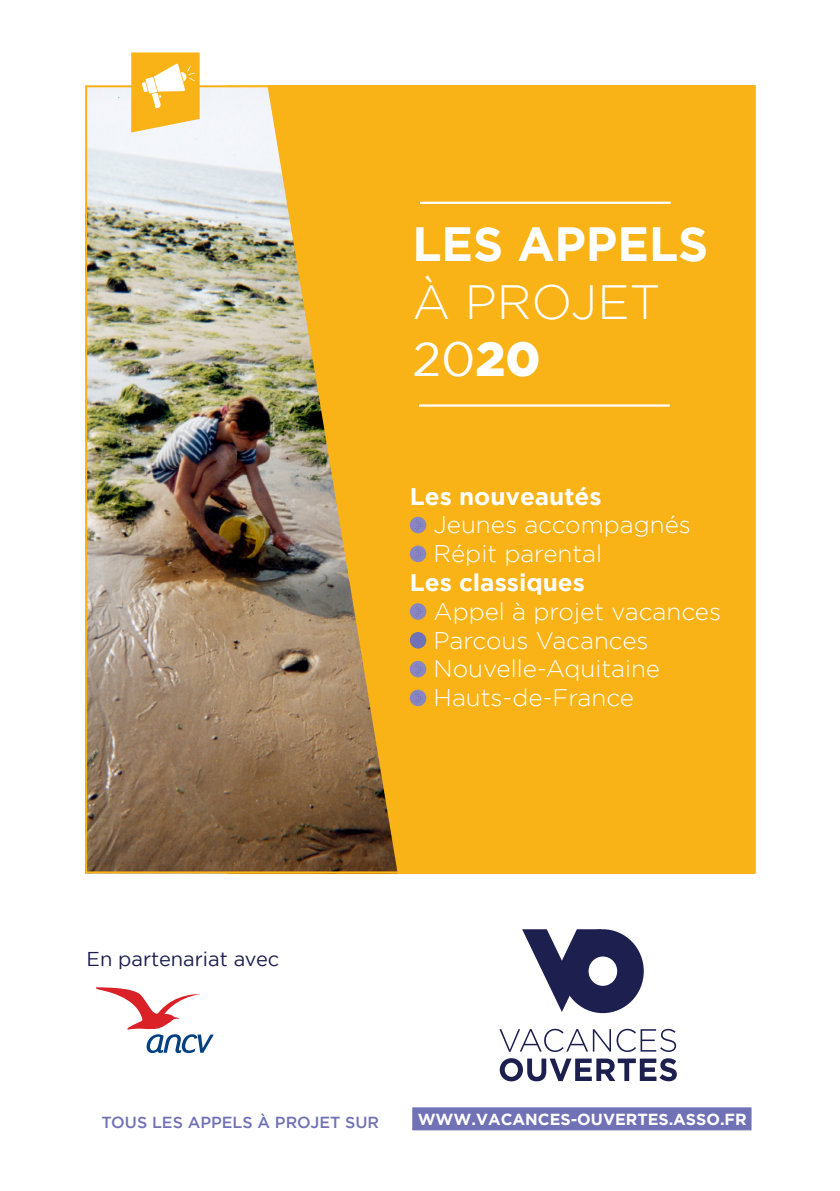
<style>
.page{position:relative;width:840px;height:1191px;background:#fff}
.page>*{position:absolute;margin:0;border:0;box-sizing:border-box;transform-origin:0 0}
.t1{font:700 48px "Gotham";color:#fff}
.t2{font:300 48px "Gotham";color:#fff}
.t3{font:48px "Gotham";color:#fff}
.t4{font:300 24px "Gotham";color:#fff}
.t5{font:700 24px "Gotham";color:#fff}
.t6{font:20px "Gotham";color:#1d1f4f}
.t7{font:700 16px "Gotham";color:#fff}
.t8{font:500 16px "Gotham";color:#7171b5}
.s1{font-weight:900}
</style>
<div class="page">
<div style="left:227px;top:85px;width:527px;height:788px;background:#f9b317"></div>
<img style="left:88px;top:88px;width:309px;height:782px">
<svg style="left:522px;top:929px;width:121px;height:84px"></svg>
<svg style="left:499px;top:1028px;width:111px;height:24px"></svg>
<svg style="left:616px;top:1028px;width:59px;height:24px"></svg>
<svg style="left:499px;top:1058px;width:177px;height:23px"></svg>
<div style="left:412px;top:1107px;width:339px;height:23px;background:#7171b5"></div>
<hr style="left:419px;top:404px;width:250px;height:3px;background:#fff">
<hr style="left:420px;top:202px;width:250px;height:2px;background:#fff">
<svg style="left:409px;top:517px;width:17px;height:16px"></svg>
<svg style="left:414px;top:519px;width:8px;height:12px"></svg>
<svg style="left:409px;top:545px;width:17px;height:17px"></svg>
<svg style="left:414px;top:548px;width:8px;height:11px"></svg>
<svg style="left:409px;top:603px;width:17px;height:17px"></svg>
<svg style="left:414px;top:606px;width:8px;height:11px"></svg>
<div style="left:409px;top:632px;width:17px;height:16px;background:#7171b5;border-radius:50%"></div>
<div style="left:409px;top:661px;width:17px;height:16px;background:#8987c1;border-radius:50%"></div>
<svg style="left:409px;top:689px;width:17px;height:17px"></svg>
<svg style="left:414px;top:692px;width:8px;height:11px"></svg>
<svg style="left:131px;top:52px;width:68px;height:80px"></svg>
<svg style="left:96px;top:987px;width:118px;height:66px"></svg>
<p class="t1" style="left:412px;top:216px;width:297px">LES APPELS</p>
<p class="t2" style="left:412px;top:276px;width:250px">À PROJET</p>
<p class="t3" style="left:412px;top:333px;width:130px">20<span class="s1">20</span></p>
<p class="t5" style="left:409px;top:482px;width:193px">Les nouveautés</p>
<p class="t4" style="left:433px;top:512px;width:259px">Jeunes accompagnés</p>
<p class="t4" style="left:433px;top:540px;width:170px">Répit parental</p>
<p class="t5" style="left:409px;top:568px;width:176px">Les classiques</p>
<p class="t4" style="left:433px;top:598px;width:289px">Appel à projet vacances</p>
<p class="t4" style="left:433px;top:627px;width:216px">Parcous Vacances</p>
<p class="t4" style="left:433px;top:656px;width:228px">Nouvelle-Aquitaine</p>
<p class="t4" style="left:433px;top:684px;width:202px">Hauts-de-France</p>
<p class="t6" style="left:87px;top:948px;width:194px">En partenariat avec</p>
<p class="t8" style="left:101px;top:1113px;width:279px">TOUS LES APPELS À PROJET SUR</p>
<p class="t7" style="left:417px;top:1110px;width:330px">WWW.VACANCES-OUVERTES.ASSO.FR</p>
</div>
